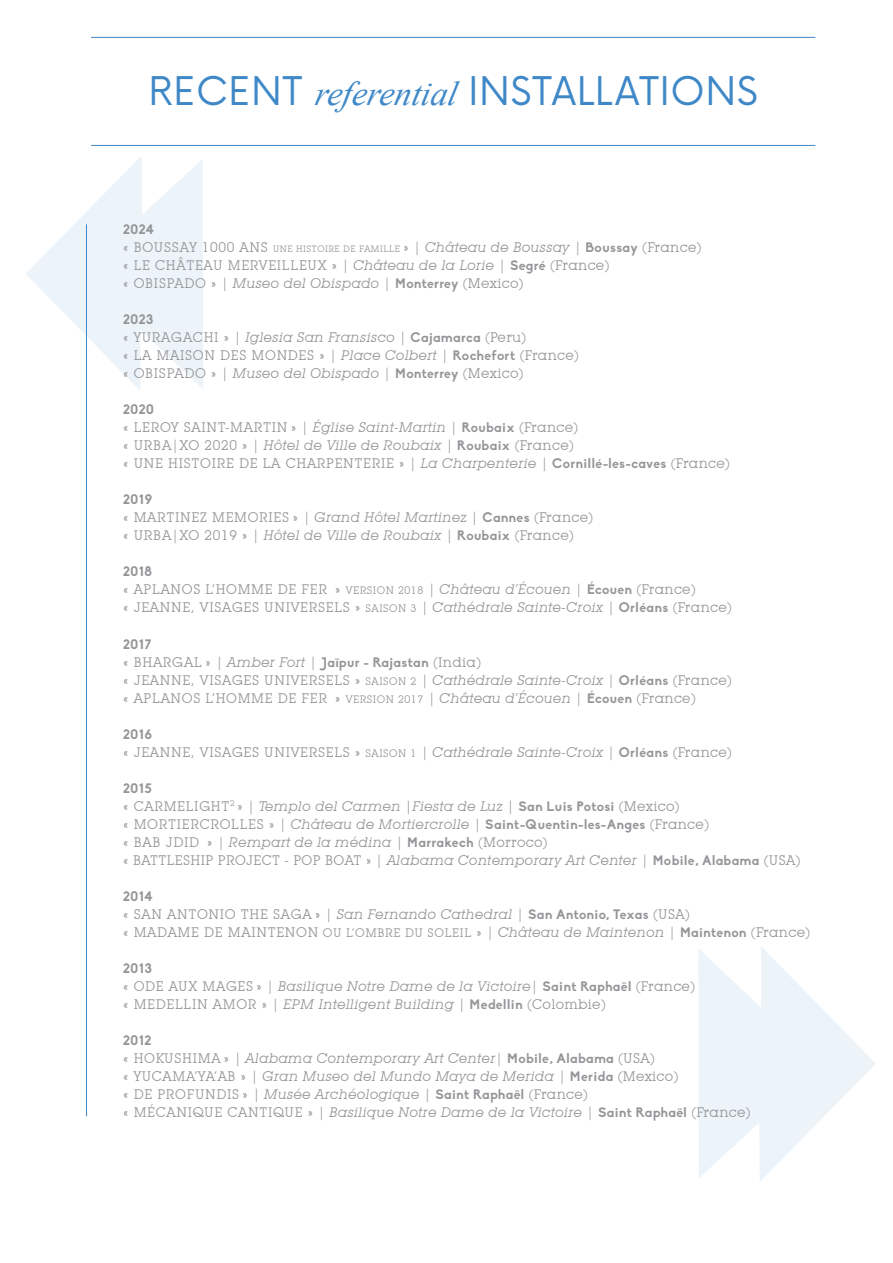
<style>
.page{position:relative;width:893px;height:1263px;background:#fff}
.page>*{position:absolute;margin:0;border:0;box-sizing:border-box;transform-origin:0 0}
.t1{font:38.55px "Now Alt";letter-spacing:.015em;color:#3f88c8}
.t2{font:13.5px/18px "Lubalin Graph IT Cby BT";letter-spacing:.05em;color:#949598}
.t3{font:italic 13.5px/18px "Lubalin Graph IT Cby BT";letter-spacing:.025em;color:#949598}
.t4{font:13.5px/18px "Lubalin Graph IT Cby BT";letter-spacing:.025em;color:#949598}
.t5{font:700 13.5px "Biko";letter-spacing:.03em;color:#949598}
.s1{font-family:"Times New Roman";font-style:italic;font-size:34.2px}
.s2{font-size:9px}
.s3{font-style:italic}
.s4{font-family:"Biko";font-weight:700}
.s5{font-size:10.5px}
.s6{font-size:12px}
.s7{font-style:normal}
.s8{font-family:"Biko";font-weight:700;font-style:normal}
</style>
<div class="page">
<svg style="left:698px;top:947px;width:178px;height:234px"></svg>
<svg style="left:26px;top:156px;width:177px;height:234px"></svg>
<hr style="left:91px;top:145px;width:724px;height:1px;background:#3f88c8">
<hr style="left:91px;top:37px;width:724px;height:1px;background:#3f88c8">
<hr style="left:86px;top:224px;width:1px;height:892px;background:#3f88c8">
<h1 class="t1" style="left:148px;top:60px;width:611px">RECENT <span class="s1">referential</span> INSTALLATIONS</h1>
<p class="t5" style="left:123px;top:222px;width:32px">2024</p>
<p class="t2" style="left:123px;top:239px;width:580px">« BOUSSAY 1000 ANS <span class="s2">UNE HISTOIRE DE FAMILLE</span> » | <span class="s3">Château de Boussay</span> | <span class="s4">Boussay</span> (France) « LE CHÂTEAU MERVEILLEUX » | <span class="s3">Château de la Lorie</span> | <span class="s4">Segré</span> (France)<br>« OBISPADO » | <span class="s3">Museo del Obispado</span> | <span class="s4">Monterrey</span> (Mexico)</p>
<p class="t5" style="left:123px;top:312px;width:32px">2023</p>
<p class="t2" style="left:123px;top:329px;width:457px">« YURAGACHI » | <span class="s3">Iglesia San Fransisco</span> | <span class="s4">Cajamarca</span> (Peru)<br>« LA MAISON DES MONDES » | <span class="s3">Place Colbert</span> | <span class="s4">Rochefort</span> (France) « OBISPADO » | <span class="s3">Museo del Obispado</span> | <span class="s4">Monterrey</span> (Mexico)</p>
<p class="t5" style="left:123px;top:402px;width:32px">2020</p>
<p class="t2" style="left:123px;top:418px;width:608px">« LEROY SAINT-MARTIN » | <span class="s3">Église Saint-Martin</span> | <span class="s4">Roubaix</span> (France)<br>« URBA|XO 2020 » | <span class="s3">Hôtel de Ville de Roubaix</span> | <span class="s4">Roubaix</span> (France)<br>« UNE HISTOIRE DE LA CHARPENTERIE » | <span class="s3">La Charpenterie</span> | <span class="s4">Cornillé-les-caves</span> (France)</p>
<p class="t5" style="left:123px;top:492px;width:30px">2019</p>
<p class="t2" style="left:123px;top:509px;width:471px">« MARTINEZ MEMORIES » | <span class="s3">Grand Hôtel Martinez</span> | <span class="s4">Cannes</span> (France) « URBA|XO 2019 » | <span class="s3">Hôtel de Ville de Roubaix</span> | <span class="s4">Roubaix</span> (France)</p>
<p class="t5" style="left:123px;top:564px;width:30px">2018</p>
<p class="t2" style="left:123px;top:581px;width:610px">« APLANOS L’HOMME DE FER » <span class="s5">VERSION 2018</span> | <span class="s3">Château d’Écouen</span> | <span class="s4">Écouen</span> (France)<br>« JEANNE, VISAGES UNIVERSELS » <span class="s5">SAISON 3</span> | <span class="s3">Cathédrale Sainte-Croix</span> | <span class="s4">Orléans</span> (France)</p>
<p class="t5" style="left:123px;top:636px;width:30px">2017</p>
<p class="t2" style="left:123px;top:653px;width:610px">« BHARGAL » | <span class="s3">Amber Fort</span> | <span class="s4">Jaïpur - Rajastan</span> (India)<br>« JEANNE, VISAGES UNIVERSELS » <span class="s5">SAISON 2</span> | <span class="s3">Cathédrale Sainte-Croix</span> | <span class="s4">Orléans</span> (France) « APLANOS L’HOMME DE FER » <span class="s5">VERSION 2017</span> | <span class="s3">Château d’Écouen</span> | <span class="s4">Écouen</span> (France)</p>
<p class="t5" style="left:123px;top:726px;width:30px">2016</p>
<p class="t2" style="left:123px;top:743px;width:610px">« JEANNE, VISAGES UNIVERSELS » <span class="s5">SAISON 1</span> | <span class="s3">Cathédrale Sainte-Croix</span> | <span class="s4">Orléans</span> (France)</p>
<p class="t5" style="left:123px;top:780px;width:30px">2015</p>
<p class="t4" style="left:123px;top:797px;width:679px">« CARMELIGHT<sup>2</sup> » | <span class="s3">Templo del Carmen |Fiesta de Luz</span> | <span class="s4">San Luis Potosi</span> (Mexico)<br>« MORTIERCROLLES » | <span class="s3">Château de Mortiercrolle</span> | <span class="s4">Saint-Quentin-les-Anges</span> (France)<br>« BAB JDID » | <span class="s3">Rempart de la médina</span> | <span class="s4">Marrakech</span> (Morroco)<br>« BATTLESHIP PROJECT - POP BOAT » | <span class="s3">Alabama Contemporary Art Center</span> | <span class="s4">Mobile, Alabama</span> (USA)</p>
<p class="t5" style="left:123px;top:888px;width:31px">2014</p>
<p class="t2" style="left:123px;top:905px;width:688px">« SAN ANTONIO THE SAGA » | <span class="s3">San Fernando Cathedral</span> | <span class="s4">San Antonio, Texas</span> (USA)<br>« MADAME DE MAINTENON <span class="s6">OU L’OMBRE DU SOLEIL</span> » | <span class="s3">Château de Maintenon</span> | <span class="s4">Maintenon</span> (France)</p>
<p class="t5" style="left:123px;top:960px;width:30px">2013</p>
<p class="t3" style="left:123px;top:976px;width:573px"><span class="s7">« ODE AUX MAGES » |</span> Basilique Notre Dame de la Victoire<span class="s7">|</span> <span class="s8">Saint Raphaël</span> <span class="s7">(France) « MEDELLIN AMOR » |</span> EPM Intelligent Building <span class="s7">|</span> <span class="s8">Medellin</span> <span class="s7">(Colombie)</span></p>
<p class="t5" style="left:123px;top:1032px;width:30px">2012</p>
<p class="t3" style="left:123px;top:1048px;width:629px"><span class="s7">« HOKUSHIMA » |</span> Alabama Contemporary Art Center<span class="s7">|</span> <span class="s8">Mobile, Alabama</span> <span class="s7">(USA)<br>« YUCAMA’YA’AB » |</span> Gran Museo del Mundo Maya de Merida <span class="s7">|</span> <span class="s8">Merida</span> <span class="s7">(Mexico)<br>« DE PROFUNDIS » |</span> Musée Archéologique <span class="s7">|</span> <span class="s8">Saint Raphaël</span> <span class="s7">(France)<br>« MÉCANIQUE CANTIQUE » |</span> Basilique Notre Dame de la Victoire <span class="s7">|</span> <span class="s8">Saint Raphaël</span> <span class="s7">(France)</span></p>
</div>
